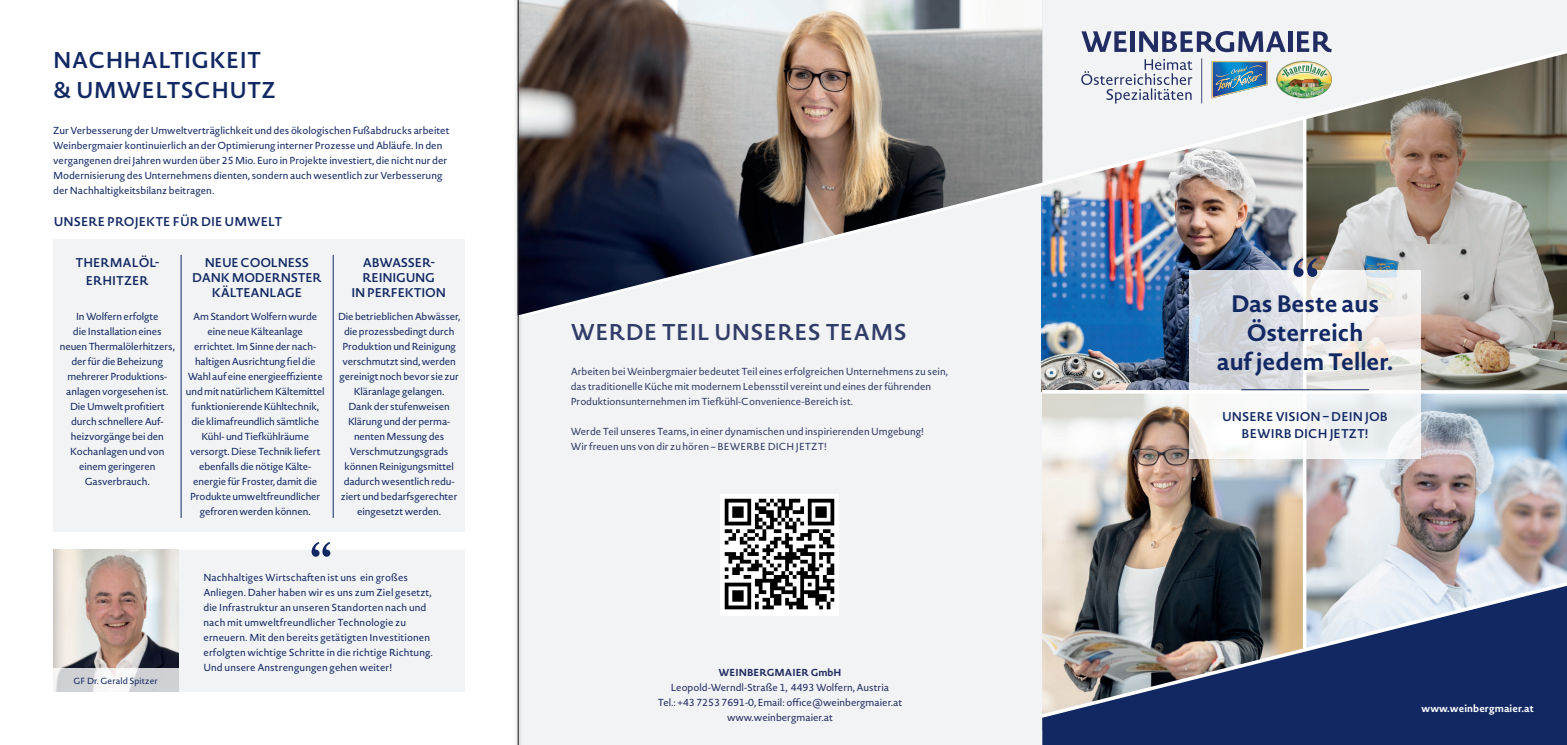
<style>
.page{position:relative;width:1567px;height:745px;background:#fff}
.page>*{position:absolute;margin:0;border:0;box-sizing:border-box;transform-origin:0 0}
.t1{font:69.88px "Hira Min Pro W3";color:#122863}
.t2{font:55.25px "Hira Min Pro W3";color:#122863}
.t3{font:700 23.5px/29.1px "Novel Sans Pro";color:#122863;text-align:center}
.t4{font:600 22.5px/30px "Novel Sans Pro";letter-spacing:.01em;color:#122863}
.t5{font:600 22.5px "Novel Sans Pro";letter-spacing:.01em;color:#313c69}
.t6{font:600 12.5px/15px "Novel Sans Pro";letter-spacing:-.01em;color:#122863;text-align:center}
.t7{font:10px/15px "Novel Sans Pro";letter-spacing:-.01em;color:#122863;text-align:center}
.t8{font:10px/15px "Novel Sans Pro";color:#313c69}
.t9{font:10px/15px "Novel Sans Pro";letter-spacing:.01em;color:#122863}
.t10{font:10px/15px "Novel Sans Pro";color:#212d62;text-align:center}
.t11{font:700 10px "Novel Sans Pro";letter-spacing:.01em;color:#fff}
.t12{font:700 10px "Novel Sans Pro";color:#212d62}
.t13{font:8.75px "Novel Sans Pro";letter-spacing:.01em;color:#122863}
</style>
<div class="page">
<div style="left:517px;top:0;width:525px;height:744px;background:#f2f3f4"></div>
<img style="left:1041px;top:321px;width:148px;height:70px">
<img style="left:1306px;top:393px;width:260px;height:157px">
<img style="left:1042px;top:393px;width:260px;height:157px">
<img style="left:1420px;top:321px;width:146px;height:69px">
<div style="left:1042px;top:0;width:524px;height:44px;background:#f2f3f4"></div>
<img style="left:522px;top:44px;width:1044px;height:277px">
<svg style="left:1302px;top:117px;width:4px;height:433px"></svg>
<hr style="left:1042px;top:390px;width:524px;height:3px;background:#fff">
<svg style="left:1189px;top:270px;width:231px;height:189px"></svg>
<hr style="left:1241px;top:389px;width:127px;height:1px;background:#122863">
<svg style="left:1081px;top:31px;width:45px;height:21px"></svg>
<hr style="left:1130px;top:31px;width:4px;height:21px;background:#212d62">
<svg style="left:1139px;top:31px;width:146px;height:21px"></svg>
<hr style="left:1288px;top:31px;width:4px;height:21px;background:#212d62">
<svg style="left:1296px;top:31px;width:35px;height:21px"></svg>
<svg style="left:1081px;top:59px;width:111px;height:44px"></svg>
<img style="left:1275px;top:61px;width:56px;height:37px">
<hr style="left:1201px;top:58px;width:1px;height:45px;background:#212d62">
<img style="left:1211px;top:61px;width:56px;height:37px">
<div style="left:1042px;top:719px;width:524px;height:25px;background:#122863"></div>
<img style="left:1042px;top:550px;width:524px;height:169px">
<img style="left:522px;top:0;width:520px;height:315px">
<div style="left:53px;top:549px;width:411px;height:142px;background:#f2f3f4"></div>
<img style="left:53px;top:549px;width:125px;height:118px">
<svg style="left:53px;top:667px;width:125px;height:24px;fill:#d0d1d5"></svg>
<div style="left:53px;top:239px;width:411px;height:292px;background:#f2f3f4"></div>
<hr style="left:181px;top:255px;width:1px;height:262px;background:#122863">
<hr style="left:333px;top:255px;width:1px;height:262px;background:#122863">
<div style="left:514px;top:0;width:8px;height:744px;background:#231f20;opacity:.75"></div>
<hr style="left:518px;top:0;width:1px;height:744px;background:#231f20">
<img style="left:720px;top:494px;width:118px;height:120px">
<h3 class="t4" style="left:53px;top:45px;width:224px">NACHHALTIGKEIT &amp; UMWELTSCHUTZ</h3>
<p class="t7" style="left:53px;top:122px;width:398px;text-align:left">Zur Verbesserung der Umweltverträglichkeit und des ökologischen Fußabdrucks arbeitet Weinbergmaier kontinuierlich an der Optimierung interner Prozesse und Abläufe. In den vergangenen drei Jahren wurden über 25 Mio. Euro in Projekte investiert, die nicht nur der Modernisierung des Unternehmens dienten, sondern auch wesentlich zur Verbesserung der Nachhaltigkeitsbilanz beitragen.</p>
<p class="t6" style="left:54px;top:214px;width:230px">UNSERE PROJEKTE FÜR DIE UMWELT</p>
<p class="t6" style="left:75px;top:253px;width:85px;line-height:17.5px">THERMALÖL-<br>ERHITZER</p>
<p class="t6" style="left:351px;top:255px;width:96px">ABWASSER-<br>REINIGUNG<br>IN PERFEKTION</p>
<p class="t7" style="left:338px;top:308px;width:124px">Die betrieblichen Abwässer, die prozessbedingt durch<br>Produktion und Reinigung verschmutzt sind, werden gereinigt noch bevor sie zur<br>Kläranlage gelangen.<br>Dank der stufenweisen<br>Klärung und der perma&shy;nenten Messung des<br>Verschmutzungsgrads können Reinigungsmittel dadurch wesentlich redu&shy;ziert und bedarfsgerechter eingesetzt werden.</p>
<p class="t6" style="left:192px;top:255px;width:131px">NEUE COOLNESS<br>DANK MODERNSTER<br>KÄLTEANLAGE</p>
<p class="t7" style="left:186px;top:308px;width:140px">Am Standort Wolfern wurde eine neue Kälteanlage errichtet. Im Sinne der nach&shy;haltigen Ausrichtung fiel die<br>Wahl auf eine energieeffiziente und mit natürlichem Kältemittel funktionierende Kühltechnik, die klimafreundlich sämtliche<br>Kühl- und Tiefkühlräume versorgt. Diese Technik liefert ebenfalls die nötige Kälte&shy;energie für Froster, damit die<br>Produkte umweltfreundlicher gefroren werden können.</p>
<p class="t7" style="left:60px;top:308px;width:117px">In Wolfern erfolgte<br>die Installation eines neuen Thermalölerhitzers, der für die Beheizung mehrerer Produktions&shy;anlagen vorgesehen ist.<br>Die Umwelt profitiert durch schnellere Auf&shy;heizvorgänge bei den<br>Kochanlagen und von einem geringeren<br>Gasverbrauch.</p>
<h2 class="t2" style="left:307px;top:517px;width:29px">“</h2>
<p class="t13" style="left:73px;top:673px;width:86px">GF Dr. Gerald Spitzer</p>
<p class="t9" style="left:203px;top:569px;width:231px">Nachhaltiges Wirtschaften ist uns ein großes Anliegen. Daher haben wir es uns zum Ziel gesetzt, die Infrastruktur an unseren Standorten nach und nach mit umweltfreundlicher Technologie zu erneuern. Mit den bereits getätigten Investitionen erfolgten wichtige Schritte in die richtige Richtung.<br>Und unsere Anstrengungen gehen weiter!</p>
<h3 class="t5" style="left:570px;top:315px;width:337px">WERDE TEIL UNSERES TEAMS</h3>
<p class="t8" style="left:570px;top:363px;width:378px">Arbeiten bei Weinbergmaier bedeutet Teil eines erfolgreichen Unternehmens zu sein, das traditionelle Küche mit modernem Lebensstil vereint und eines der führenden<br>Produktionsunternehmen im Tiefkühl-Convenience-Bereich ist.</p>
<p class="t8" style="left:570px;top:423px;width:354px">Werde Teil unseres Teams, in einer dynamischen und inspirierenden Umgebung!<br>Wir freuen uns von dir zu hören – BEWERBE DICH JETZT!</p>
<p class="t12" style="left:718px;top:664px;width:124px">WEINBERGMAIER GmbH</p>
<p class="t10" style="left:657px;top:679px;width:246px">Leopold-Werndl-Straße 1, 4493 Wolfern, Austria<br>Tel.: +43 7253 7691-0, Email: office@weinbergmaier.at www.weinbergmaier.at</p>
<h1 class="t1" style="left:1287px;top:227px;width:36px">“</h1>
<h3 class="t3" style="left:1230px;top:288px;width:150px">Das Beste aus</h3>
<h3 class="t3" style="left:1216px;top:317px;width:178px">Österreich<br>auf jedem Teller.</h3>
<p class="t6" style="left:1222px;top:407px;width:167px;line-height:17.5px">UNSERE VISION – DEIN JOB<br>BEWIRB DICH JETZT!</p>
<p class="t11" style="left:1421px;top:700px;width:114px">www.weinbergmaier.at</p>
</div>
